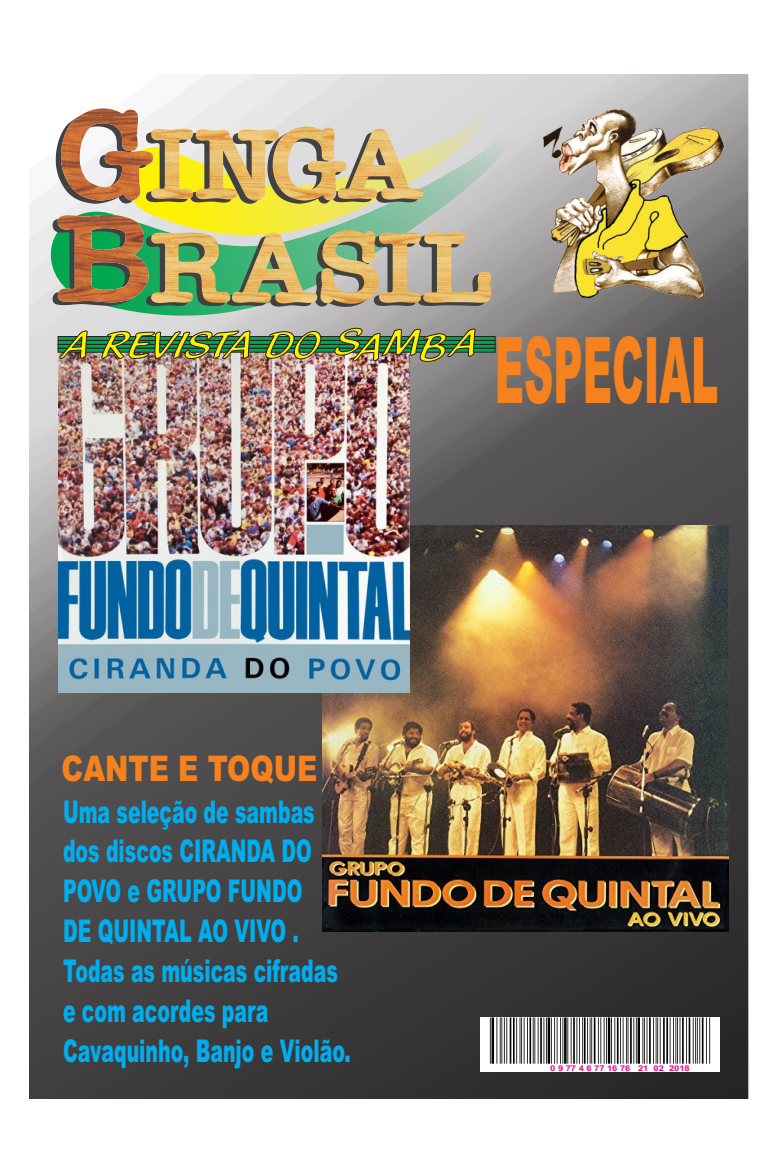
<style>
.page{position:relative;width:776px;height:1149px;background:#fff}
.page>*{position:absolute;margin:0;border:0;box-sizing:border-box;transform-origin:0 0}
.t1{font:900 91.95px "Arial";color:#f5821f;scale:.44 1}
.t2{font:900 35.4px "Arial";color:#f5821f;scale:.79 1}
.t3{font:900 31.35px/39.8px "Arial";color:#00aeef;scale:.6 1}
.t4{font:700 7.95px "Arial";color:#ec008c;scale:1.18 1}
</style>
<div class="page">
<img style="left:29px;top:74px;width:719px;height:1023px">
<img style="left:544px;top:109px;width:180px;height:189px">
<img style="left:481px;top:1016px;width:238px;height:55px">
<img style="left:323px;top:525px;width:405px;height:406px">
<svg style="left:48px;top:90px;width:489px;height:250px;background:#cfd1bf"></svg>
<svg style="left:56px;top:108px;width:362px;height:96px;background:#d0b989"></svg>
<img style="left:80px;top:108px;width:58px;height:45px">
<img style="left:345px;top:147px;width:62px;height:52px">
<img style="left:59px;top:392px;width:350px;height:300px">
<img style="left:53px;top:215px;width:442px;height:177px">
<p class="t2" style="left:62px;top:755px;width:325px">CANTE E TOQUE</p>
<p class="t3" style="left:63px;top:794px;width:481px">Uma seleção de sambas dos discos CIRANDA DO<br>POVO e GRUPO FUNDO<br>DE QUINTAL AO VIVO .<br>Todas as músicas cifradas e com acordes para<br>Cavaquinho, Banjo e Violão.</p>
<h1 class="t1" style="left:495px;top:337px;width:510px">ESPECIAL</h1>
<p class="t4" style="left:550px;top:1065px;width:120px">0 9 77 4 6 77 16 76 21 02 2018</p>
</div>
